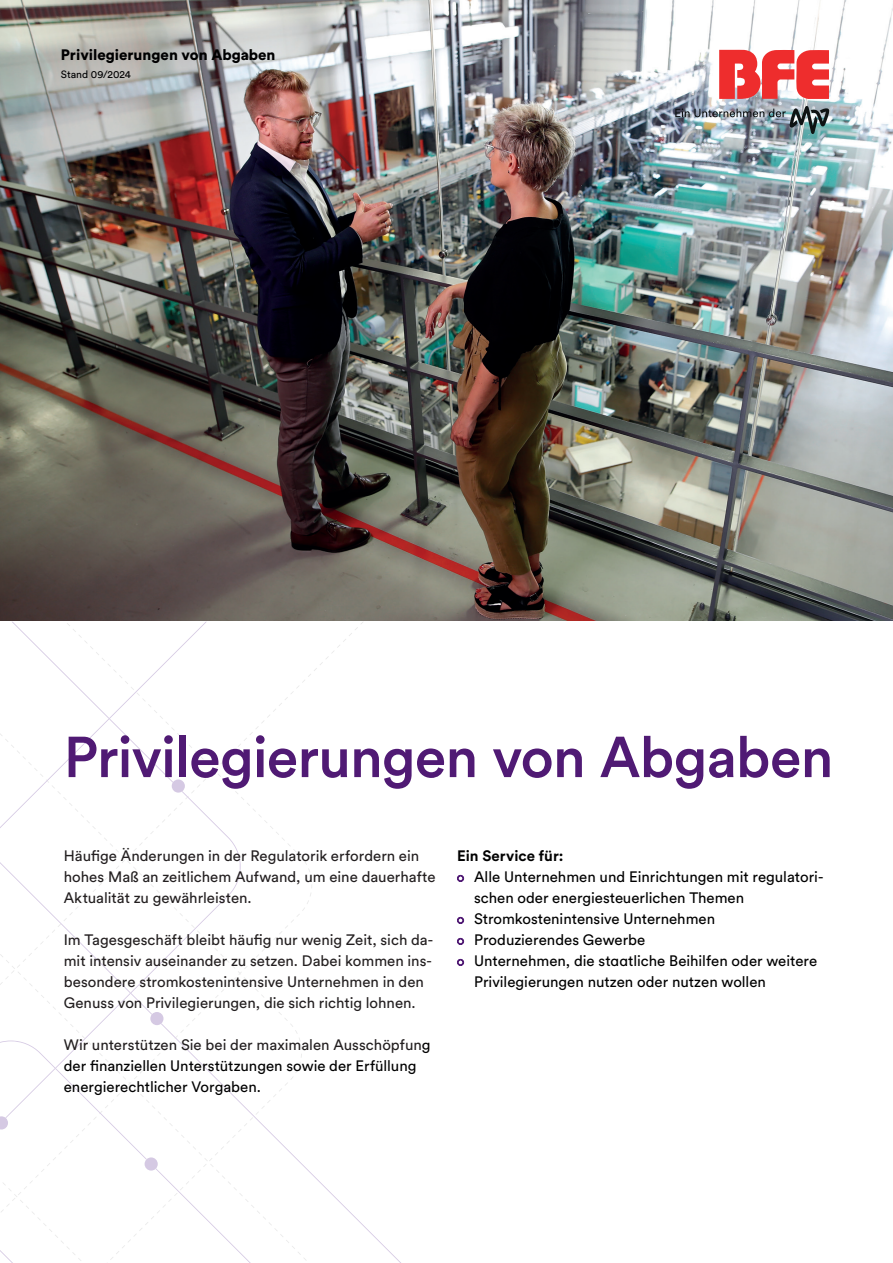
<style>
.page{position:relative;width:893px;height:1263px;background:#fff}
.page>*{position:absolute;margin:0;border:0;box-sizing:border-box;transform-origin:0 0}
.t1{font:500 57px "Circular Pro";letter-spacing:-.015em;color:#501a74}
.t2{font:15px/21px "Circular Pro";color:#000001}
.t3{font:15px/21px "Circular Pro";color:#231f20}
.t4{font:900 15px "Circular Pro";color:#000001}
.t5{font:700 15px "Circular Pro";color:#000001}
.t6{font:10.5px "Circular Pro";color:#000001}
.s1{color:#231f20}
.s2{font-size:8.25px;color:#501a74}
</style>
<div class="page">
<img style="left:0;top:0;width:893px;height:621px">
<svg style="left:719px;top:50px;width:110px;height:49px"></svg>
<img style="left:675px;top:106px;width:154px;height:28px">
<svg style="left:5px;top:740px;width:240px;height:300px"></svg>
<svg style="left:0;top:1040px;width:251px;height:223px"></svg>
<svg style="left:0;top:1116px;width:8px;height:13px"></svg>
<svg style="left:145px;top:1157px;width:13px;height:13px"></svg>
<svg style="left:150px;top:1012px;width:13px;height:13px"></svg>
<svg style="left:0;top:622px;width:207px;height:206px"></svg>
<p class="t4" style="left:61px;top:44px;width:216px">Privilegierungen von Abgaben</p>
<p class="t6" style="left:61px;top:67px;width:71px">Stand 09/2024</p>
<h1 class="t1" style="left:64px;top:718px;width:771px">Privilegierungen von Abgaben</h1>
<p class="t3" style="left:64px;top:845px;width:373px">Häufige Änderungen in der Regulatorik erfordern ein hohes Maß an zeitlichem Aufwand, um eine dauerhafte<br>Aktualität zu gewährleisten.</p>
<p class="t3" style="left:64px;top:929px;width:371px">Im Tagesgeschäft bleibt häufig nur wenig Zeit, sich da&shy;mit intensiv auseinander zu setzen. Dabei kommen ins&shy;besondere stromkostenintensive Unternehmen in den Genuss von Privilegierungen, die sich richtig lohnen.</p>
<p class="t2" style="left:64px;top:1034px;width:368px"><span class="s1">Wir unterstützen Sie bei der maximalen Ausschöpfun</span>g der finanziellen Unterstützungen sowie der Erfüllung energierechtlicher Vorgaben.</p>
<p class="t5" style="left:457px;top:845px;width:108px">Ein Service für:</p>
<p class="t2" style="left:474px;top:866px;width:351px;text-indent:-17px"><span class="s2">○</span> Alle Unternehmen und Einrichtungen mit regulatori&shy;schen oder energiesteuerlichen Themen</p>
<p class="t2" style="left:457px;top:908px;width:259px"><span class="s2">○</span> Stromkostenintensive Unternehmen</p>
<p class="t2" style="left:457px;top:929px;width:190px"><span class="s2">○</span> Produzierendes Gewerbe</p>
<p class="t2" style="left:474px;top:950px;width:345px;text-indent:-17px"><span class="s2">○</span> Unternehmen, die staatliche Beihilfen oder weitere<br>Privilegierungen nutzen oder nutzen wollen</p>
</div>
